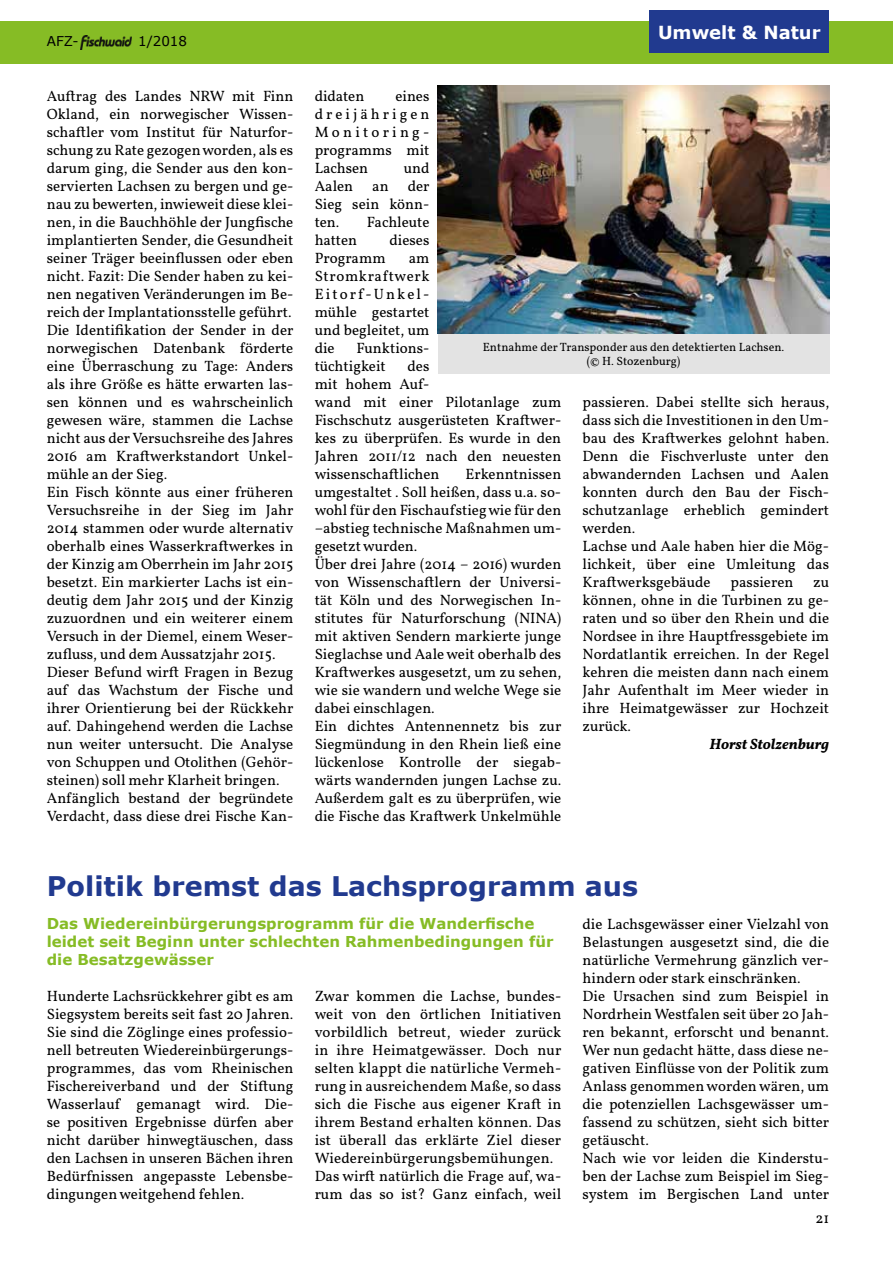
<style>
.page{position:relative;width:893px;height:1263px;background:#fff}
.page>*{position:absolute;margin:0;border:0;box-sizing:border-box;transform-origin:0 0}
.t1{font:700 27px "Verdana";color:#213a8f}
.t2{font:700 18px "Verdana";color:#fff}
.t3{font:15px/18px "Vollkorn";color:#000}
.t4{font:700 15px/18px "Verdana";color:#86bc25}
.t5{font:italic 600 15px "Vollkorn";letter-spacing:-.005em;color:#000}
.t6{font:13.5px "Verdana";color:#000}
.t7{font:12px/14.4px "Vollkorn";color:#000;text-align:center}
</style>
<div class="page">
<div style="left:0;top:21px;width:893px;height:43px;background:#86bc25"></div>
<img style="left:81px;top:36px;width:51px;height:13px">
<div style="left:649px;top:11px;width:180px;height:42px;background:#213a8f"></div>
<img style="left:438px;top:85px;width:391px;height:249px">
<div style="left:438px;top:334px;width:391px;height:39px;background:#e3e3e3"></div>
<p class="t6" style="left:47px;top:32px;width:33px">AFZ-</p>
<p class="t6" style="left:138px;top:32px;width:51px">1/2018</p>
<p class="t2" style="left:658px;top:19px;width:164px">Umwelt &amp; Natur</p>
<p class="t3" style="left:47px;top:87px;width:248px">Auftrag des Landes NRW mit Finn Okland, ein norwegischer Wissen&shy;schaftler vom Institut für Naturfor&shy;schung zu Rate gezogen worden, als es darum ging, die Sender aus den kon&shy;servierten Lachsen zu bergen und ge&shy;nau zu bewerten, inwieweit diese klei&shy;nen, in die Bauchhöhle der Jungfische implantierten Sender, die Gesundheit seiner Träger beeinflussen oder eben nicht. Fazit: Die Sender haben zu kei&shy;nen negativen Veränderungen im Be&shy;reich der Implantationsstelle geführt.<br>Die Identifikation der Sender in der norwegischen Datenbank förderte eine Überraschung zu Tage: Anders als ihre Größe es hätte erwarten las&shy;sen können und es wahrscheinlich gewesen wäre, stammen die Lachse nicht aus der Versuchsreihe des Jahres 2016 am Kraftwerkstandort Unkel&shy;mühle an der Sieg.<br>Ein Fisch könnte aus einer früheren Versuchsreihe in der Sieg im Jahr 2014 stammen oder wurde alternativ oberhalb eines Wasserkraftwerkes in der Kinzig am Oberrhein im Jahr 2015 besetzt. Ein markierter Lachs ist ein&shy;deutig dem Jahr 2015 und der Kinzig zuzuordnen und ein weiterer einem Versuch in der Diemel, einem Weser&shy;zufluss, und dem Aussatzjahr 2015.<br>Dieser Befund wirft Fragen in Bezug auf das Wachstum der Fische und ihrer Orientierung bei der Rückkehr auf. Dahingehend werden die Lachse nun weiter untersucht. Die Analyse von Schuppen und Otolithen (Gehör&shy;steinen) soll mehr Klarheit bringen.<br>Anfänglich bestand der begründete Verdacht, dass diese drei Fische Kan-</p>
<p class="t3" style="left:315px;top:87px;width:51px">didaten</p>
<p class="t3" style="left:315px;top:87px;width:116px;text-align:justify;text-indent:81px">eines dreijährigen Monitoring&shy;programms mit Lachsen</p>
<p class="t3" style="left:404px;top:159px;width:27px">und</p>
<p class="t3" style="left:315px;top:177px;width:116px;text-align:justify;text-indent:93px">der Sieg sein könn&shy;ten.</p>
<p class="t3" style="left:315px;top:177px;width:40px">Aalen</p>
<p class="t3" style="left:372px;top:177px;width:18px">an</p>
<p class="t3" style="left:367px;top:213px;width:64px">Fachleute</p>
<p class="t3" style="left:315px;top:231px;width:44px">hatten</p>
<p class="t3" style="left:389px;top:231px;width:41px">dieses</p>
<p class="t3" style="left:315px;top:249px;width:72px">Programm</p>
<p class="t3" style="left:315px;top:249px;width:116px;text-align:justify;text-indent:94px">am Stromkraftwerk Eitorf-Unkel&shy;mühle gestartet und begleitet, um die</p>
<p class="t7" style="left:483px;top:340px;width:303px">Entnahme der Transponder aus den detektierten Lachsen. (© H. Stozenburg)</p>
<p class="t3" style="left:315px;top:339px;width:116px;text-indent:42px">Funktions&shy;tüchtigkeit</p>
<p class="t3" style="left:315px;top:357px;width:248px;text-indent:93px">des<br>mit hohem Auf-<br>wand mit einer Pilotanlage zum<br>Fischschutz ausgerüsteten Kraftwer&shy;kes zu überprüfen. Es wurde in den<br>Jahren 2011/12 nach den neuesten wissenschaftlichen</p>
<p class="t3" style="left:583px;top:393px;width:248px">passieren. Dabei stellte sich heraus, dass sich die Investitionen in den Um&shy;bau des Kraftwerkes gelohnt haben.<br>Denn die Fischverluste unter den abwandernden Lachsen und Aalen konnten durch den Bau der Fisch&shy;schutzanlage erheblich gemindert werden.<br>Lachse und Aale haben hier die Mög&shy;lichkeit, über eine Umleitung das<br>Kraftwerksgebäude</p>
<p class="t3" style="left:315px;top:465px;width:248px;text-indent:151px">Erkenntnissen umgestaltet . Soll heißen, dass u.a. so&shy;wohl für den Fischaufstieg wie für den –abstieg technische Maßnahmen um&shy;gesetzt wurden.<br>Über drei Jahre (2014 – 2016) wurden von Wissenschaftlern der Universi&shy;tät Köln und des Norwegischen In&shy;stitutes für Naturforschung (NINA) mit aktiven Sendern markierte junge Sieglachse und Aale weit oberhalb des Kraftwerkes ausgesetzt, um zu sehen, wie sie wandern und welche Wege sie dabei einschlagen.<br>Ein dichtes Antennennetz bis zur Siegmündung in den Rhein ließ eine lückenlose Kontrolle der siegab&shy;wärts wandernden jungen Lachse zu.<br>Außerdem galt es zu überprüfen, wie die Fische das Kraftwerk Unkelmühle</p>
<p class="t3" style="left:730px;top:573px;width:64px">passieren</p>
<p class="t3" style="left:583px;top:573px;width:248px;text-align:justify;text-indent:231px">zu können, ohne in die Turbinen zu ge&shy;raten und so über den Rhein und die Nordsee in ihre Hauptfressgebiete im Nordatlantik erreichen. In der Regel kehren die meisten dann nach einem Jahr Aufenthalt im Meer wieder in ihre Heimatgewässer zur Hochzeit zurück.</p>
<p class="t5" style="left:709px;top:734px;width:121px">Horst Stolzenburg</p>
<h1 class="t1" style="left:47px;top:867px;width:593px">Politik bremst das Lachsprogramm aus</h1>
<p class="t4" style="left:47px;top:914px;width:508px">Das Wiedereinbürgerungsprogramm für die Wanderfische leidet seit Beginn unter schlechten Rahmenbedingungen für die Besatzgewässer</p>
<p class="t3" style="left:47px;top:987px;width:248px;text-align:justify">Hunderte Lachsrückkehrer gibt es am Siegsystem bereits seit fast 20 Jahren.<br>Sie sind die Zöglinge eines professio&shy;nell betreuten Wiedereinbürgerungs&shy;programmes, das vom Rheinischen Fischereiverband und der Stiftung Wasserlauf gemanagt wird. Die&shy;se positiven Ergebnisse dürfen aber nicht darüber hinwegtäuschen, dass den Lachsen in unseren Bächen ihren Bedürfnissen angepasste Lebensbe&shy;dingungen weitgehend fehlen.</p>
<p class="t3" style="left:315px;top:987px;width:248px">Zwar kommen die Lachse, bundes&shy;weit von den örtlichen Initiativen vorbildlich betreut, wieder zurück in ihre Heimatgewässer. Doch nur selten klappt die natürliche Vermeh&shy;rung in ausreichendem Maße, so dass sich die Fische aus eigener Kraft in ihrem Bestand erhalten können. Das ist überall das erklärte Ziel dieser Wiedereinbürgerungsbemühungen.<br>Das wirft natürlich die Frage auf, wa&shy;rum das so ist? Ganz einfach, weil</p>
<p class="t3" style="left:583px;top:915px;width:248px">die Lachsgewässer einer Vielzahl von Belastungen ausgesetzt sind, die die natürliche Vermehrung gänzlich ver&shy;hindern oder stark einschränken.<br>Die Ursachen sind zum Beispiel in Nordrhein Westfalen seit über 20 Jah&shy;ren bekannt, erforscht und benannt.<br>Wer nun gedacht hätte, dass diese ne&shy;gativen Einflüsse von der Politik zum Anlass genommen worden wären, um die potenziellen Lachsgewässer um&shy;fassend zu schützen, sieht sich bitter getäuscht.<br>Nach wie vor leiden die Kinderstu&shy;ben der Lachse zum Beispiel im Sieg&shy;system im Bergischen Land unter</p>
<p class="t3" style="left:815px;top:1209px;width:15px">21</p>
</div>
